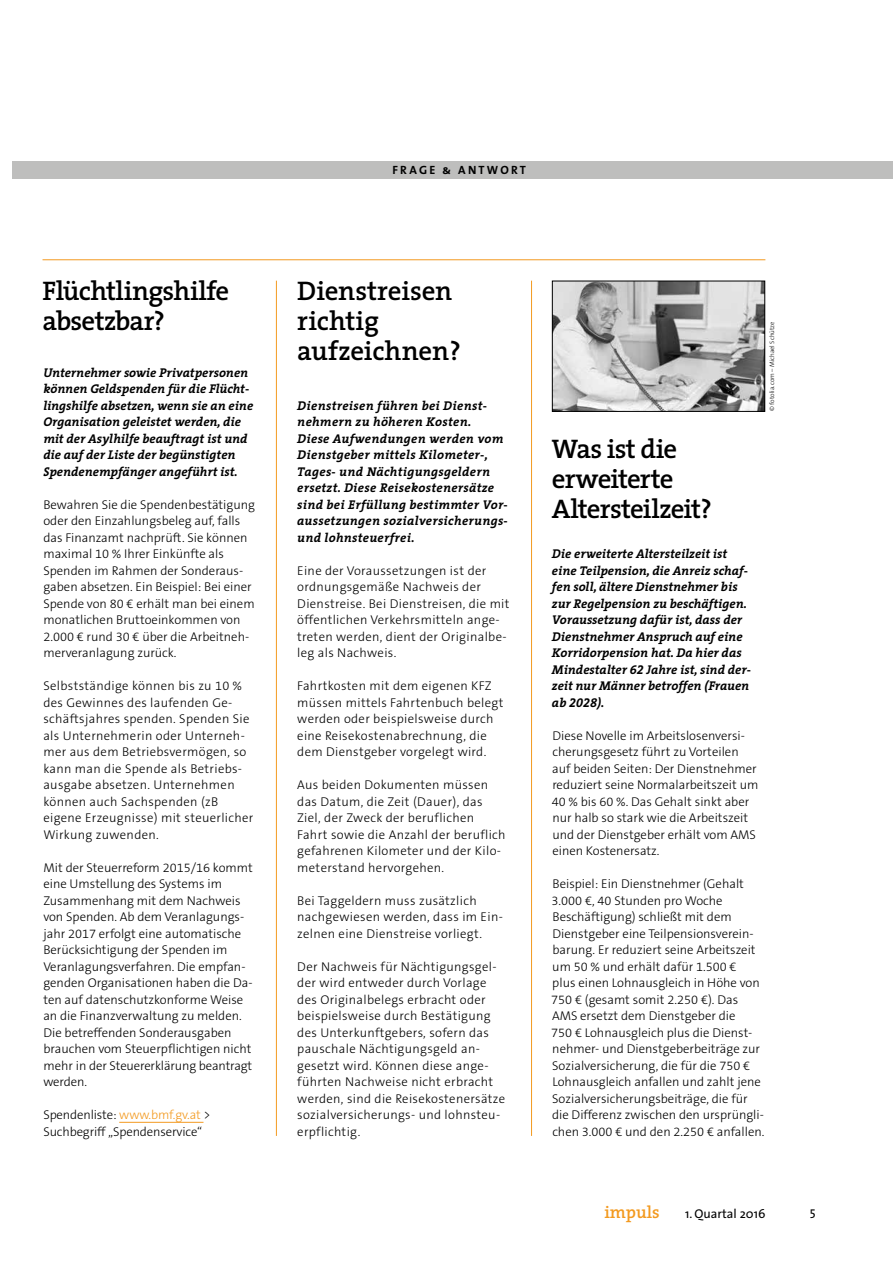
<style>
.page{position:relative;width:893px;height:1263px;background:#fff}
.page>*{position:absolute;margin:0;border:0;box-sizing:border-box;transform-origin:0 0}
.t1{font:600 27px/30px "The Serif";letter-spacing:-.02em;color:#000}
.t2{font:600 17.25px "The Serif";color:#f39a20}
.t3{font:300 12.75px/16.5px "The Sans B3";color:#000}
.t4{font:300 12.75px/16.5px "The Sans B3";letter-spacing:.025em;color:#000}
.t5{font:italic 700 12.75px/16.5px "The Serif";color:#000}
.t6{font:italic 700 12.75px/16.5px "The Serif";letter-spacing:.025em;color:#000}
.t7{font:12.75px "The Sans";color:#000}
.t8{font:12.75px "The Sans Caps";color:#000}
.t9{font:12px "The Sans Bold Caps";letter-spacing:.19em;color:#000}
.t10{font:300 6.45px "The Sans";color:#000}
.s1{color:#f39a20}
.s2{font-family:"The Serif Bold Expert";font-weight:400}
</style>
<div class="page">
<hr style="left:531px;top:281px;width:1px;height:855px;background:#f39a20">
<hr style="left:276px;top:281px;width:1px;height:855px;background:#f39a20">
<hr style="left:43px;top:259px;width:722px;height:1px;background:#f39a20">
<div style="left:13px;top:162px;width:880px;height:17px;background:#bebebd"></div>
<hr style="left:119px;top:1122px;width:84px;height:1px;background:#f39a20">
<img style="left:554px;top:283px;width:209px;height:127px">
<div style="left:552px;top:281px;width:213px;height:131px;border:1px solid #000"></div>
<h1 class="t1" style="left:43px;top:275px;width:188px">Flüchtlingshilfe absetzbar?</h1>
<p class="t5" style="left:43px;top:364px;width:211px">Unternehmer sowie Privatpersonen können Geldspenden für die Flücht&shy;lingshilfe absetzen, wenn sie an eine Organisation geleistet werden, die mit der Asylhilfe beauftragt ist und die auf der Liste der begünstigten Spendenempfänger angeführt ist.</p>
<p class="t3" style="left:43px;top:497px;width:213px">Bewahren Sie die Spendenbestätigung oder den Einzahlungsbeleg auf, falls das Finanzamt nachprüft. Sie können maximal 10 % Ihrer Einkünfte als Spenden im Rahmen der Sonderaus&shy;gaben absetzen. Ein Beispiel: Bei einer Spende von 80 € erhält man bei einem monatlichen Bruttoeinkommen von 2.000 € rund 30 € über die Arbeitneh&shy;merveranlagung zurück.</p>
<p class="t4" style="left:43px;top:678px;width:212px">Selbstständige können bis zu 10 % des Gewinnes des laufenden Ge&shy;schäftsjahres spenden. Spenden Sie als Unternehmerin oder Unterneh&shy;mer aus dem Betriebsvermögen, so kann man die Spende als Betriebs&shy;ausgabe absetzen. Unternehmen können auch Sachspenden (zB eigene Erzeugnisse) mit steuerlicher<br>Wirkung zuwenden.</p>
<p class="t3" style="left:43px;top:860px;width:211px">Mit der Steuerreform 2015/16 kommt eine Umstellung des Systems im Zusammenhang mit dem Nachweis von Spenden. Ab dem Veranlagungs&shy;jahr 2017 erfolgt eine automatische Berücksichtigung der Spenden im Veranlagungsverfahren. Die empfan&shy;genden Organisationen haben die Da&shy;ten auf datenschutzkonforme Weise an die Finanzverwaltung zu melden.<br>Die betreffenden Sonderausgaben brauchen vom Steuerpflichtigen nicht mehr in der Steuererklärung beantragt werden.</p>
<p class="t3" style="left:43px;top:1107px;width:169px">Spendenliste: <span class="s1">www.bmf.gv.at</span> &gt;<br>Suchbegriff „Spendenservice“</p>
<p class="t9" style="left:392px;top:160px;width:135px">FRAGE &amp; ANTWORT</p>
<h1 class="t1" style="left:297px;top:275px;width:165px">Dienstreisen richtig aufzeichnen?</h1>
<p class="t6" style="left:297px;top:397px;width:191px">Dienstreisen führen bei Dienst-</p>
<p class="t6" style="left:297px;top:413px;width:212px">nehmern zu höheren Kosten.<br>Diese Aufwendungen werden vom<br>Dienstgeber mittels Kilometer-,<br>Tages- und Nächtigungsgeldern ersetzt. Diese Reisekostenersätze sind bei Erfüllung bestimmter Vor&shy;aussetzungen sozialversicherungs&shy;und lohnsteuerfrei.</p>
<p class="t4" style="left:297px;top:563px;width:214px">Eine der Voraussetzungen ist der ordnungsgemäße Nachweis der<br>Dienstreise. Bei Dienstreisen, die mit öffentlichen Verkehrsmitteln ange&shy;treten werden, dient der Originalbe&shy;leg als Nachweis.</p>
<p class="t4" style="left:297px;top:678px;width:208px">Fahrtkosten mit dem eigenen KFZ müssen mittels Fahrtenbuch belegt werden oder beispielsweise durch eine Reisekostenabrechnung, die dem Dienstgeber vorgelegt wird.</p>
<p class="t4" style="left:297px;top:777px;width:210px">Aus beiden Dokumenten müssen das Datum, die Zeit (Dauer), das<br>Ziel, der Zweck der beruflichen<br>Fahrt sowie die Anzahl der beruflich gefahrenen Kilometer und der Kilo&shy;meterstand hervorgehen.</p>
<p class="t4" style="left:297px;top:893px;width:207px">Bei Taggeldern muss zusätzlich nachgewiesen werden, dass im Ein&shy;zelnen eine Dienstreise vorliegt.</p>
<p class="t4" style="left:297px;top:959px;width:209px">Der Nachweis für Nächtigungsgel&shy;der wird entweder durch Vorlage des Originalbelegs erbracht oder beispielsweise durch Bestätigung des Unterkunftgebers, sofern das pauschale Nächtigungsgeld an&shy;gesetzt wird. Können diese ange&shy;führten Nachweise nicht erbracht werden, sind die Reisekostenersätze sozialversicherungs- und lohnsteu&shy;erpflichtig.</p>
<h1 class="t1" style="left:552px;top:433px;width:161px">Was ist die erweiterte<br>Altersteilzeit?</h1>
<p class="t10" style="left:767px;top:411px;width:91px;rotate:-90deg">© fotolia.com – Michael Schütze</p>
<p class="t5" style="left:552px;top:545px;width:201px">Die erweiterte Altersteilzeit ist eine Teilpension, die Anreiz schaf&shy;fen soll, ältere Dienstnehmer bis zur Regelpension zu beschäftigen.<br>Voraussetzung dafür ist, dass der<br>Dienstnehmer Anspruch auf eine<br>Korridorpension hat. Da hier das<br>Mindestalter <span class="s2">62</span> Jahre ist, sind der&shy;zeit nur Männer betroffen (Frauen ab <span class="s2">2028</span>).</p>
<p class="t3" style="left:552px;top:728px;width:208px">Diese Novelle im Arbeitslosenversi&shy;cherungsgesetz führt zu Vorteilen auf beiden Seiten: Der Dienstnehmer reduziert seine Normalarbeitszeit um 40 % bis 60 %. Das Gehalt sinkt aber nur halb so stark wie die Arbeitszeit und der Dienstgeber erhält vom AMS einen Kostenersatz.</p>
<p class="t3" style="left:551px;top:876px;width:215px">Beispiel: Ein Dienstnehmer (Gehalt 3.000 €, 40 Stunden pro Woche Beschäftigung) schließt mit dem Dienstgeber eine Teilpensionsverein&shy;barung. Er reduziert seine Arbeitszeit um 50 % und erhält dafür 1.500 €<br>plus einen Lohnausgleich in Höhe von 750 € (gesamt somit 2.250 €). Das AMS ersetzt dem Dienstgeber die<br>750 € Lohnausgleich plus die Dienst&shy;nehmer- und Dienstgeberbeiträge zur Sozialversicherung, die für die 750 € Lohnausgleich anfallen und zahlt jene Sozialversicherungsbeiträge, die für die Differenz zwischen den ursprüngli&shy;chen 3.000 € und den 2.250 € anfallen.</p>
<h2 class="t2" style="left:604px;top:1198px;width:57px">impuls</h2>
<p class="t7" style="left:685px;top:1203px;width:82px">1. Quartal 2016</p>
<p class="t8" style="left:810px;top:1203px;width:7px">5</p>
</div>
